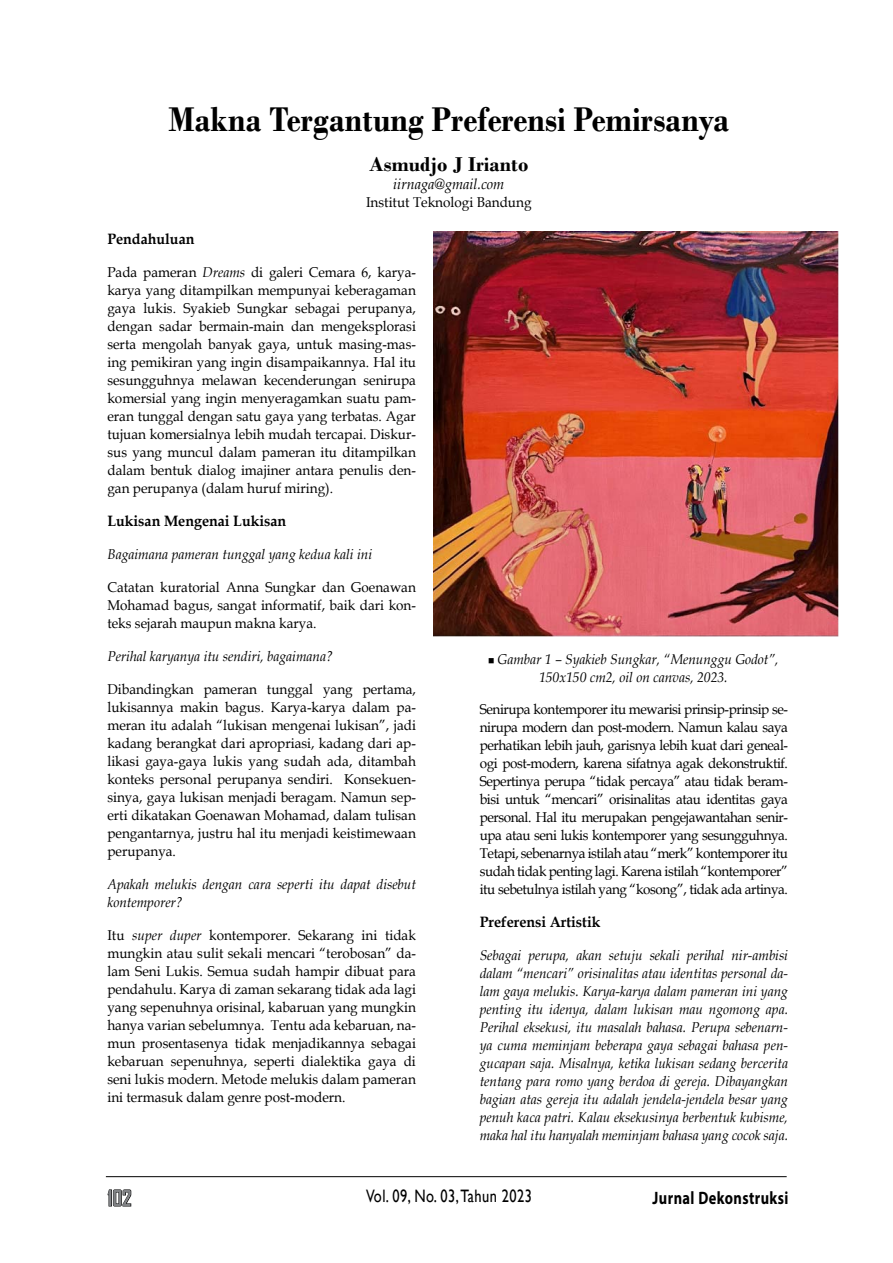
<style>
.page{position:relative;width:893px;height:1263px;background:#fff}
.page>*{position:absolute;margin:0;border:0;box-sizing:border-box;transform-origin:0 0}
.t1{font:700 36px "Bodoni";color:#000;scale:.9 1}
.t2{font:700 21px "Bodoni";color:#000}
.t3{font:700 21px "Agency FB";color:#808285}
.t4{font:18px "Gill Sans";letter-spacing:.03em;color:#000;scale:.8 1}
.t5{font:700 18px "Myriad Pro";letter-spacing:.03em;color:#000;scale:.8 1}
.t6{font:700 15px "Book Antiqua";color:#000;scale:.95 1}
.t7{font:italic 15px "Book Antiqua";color:#000;scale:.95 1}
.t8{font:14.25px/18px "Book Antiqua";color:#000;text-align:justify;scale:.95 1}
.t9{font:italic 14.25px/18px "Book Antiqua";color:#000;scale:.95 1}
.s1{font-style:italic}
</style>
<div class="page">
<svg style="left:107px;top:1189px;width:25px;height:18px"></svg>
<hr style="left:106px;top:1176px;width:681px;height:1px;background:#000">
<img style="left:434px;top:231px;width:405px;height:406px">
<h1 class="t1" style="left:168px;top:98px;width:625px">Makna Tergantung Preferensi Pemirsanya</h1>
<h2 class="t2" style="left:369px;top:152px;width:161px">Asmudjo J Irianto</h2>
<p class="t7" style="left:393px;top:173px;width:118px">iirnaga@gmail.com</p>
<p class="t8" style="left:366px;top:193px;width:176px">Institut Teknologi Bandung</p>
<p class="t6" style="left:107px;top:228px;width:93px">Pendahuluan</p>
<p class="t8" style="left:107px;top:262px;width:326px">Pada pameran <span class="s1">Dreams</span> di galeri Cemara 6, karya&shy;karya yang ditampilkan mempunyai keberagaman gaya lukis. Syakieb Sungkar sebagai perupanya, dengan sadar bermain-main dan mengeksplorasi serta mengolah banyak gaya, untuk masing-mas&shy;ing pemikiran yang ingin disampaikannya. Hal itu sesungguhnya melawan kecenderungan senirupa komersial yang ingin menyeragamkan suatu pam&shy;eran tunggal dengan satu gaya yang terbatas. Agar tujuan komersialnya lebih mudah tercapai. Diskur&shy;sus yang muncul dalam pameran itu ditampilkan dalam bentuk dialog imajiner antara penulis den&shy;gan perupanya (dalam huruf miring).</p>
<p class="t6" style="left:107px;top:510px;width:190px">Lukisan Mengenai Lukisan</p>
<p class="t9" style="left:107px;top:544px;width:280px">Bagaimana pameran tunggal yang kedua kali ini</p>
<p class="t8" style="left:107px;top:577px;width:326px">Catatan kuratorial Anna Sungkar dan Goenawan Mohamad bagus, sangat informatif, baik dari kon&shy;teks sejarah maupun makna karya.</p>
<p class="t9" style="left:107px;top:646px;width:239px">Perihal karyanya itu sendiri, bagaimana?</p>
<p class="t8" style="left:107px;top:679px;width:326px">Dibandingkan pameran tunggal yang pertama, lukisannya makin bagus. Karya-karya dalam pa&shy;meran itu adalah “lukisan mengenai lukisan”, jadi kadang berangkat dari apropriasi, kadang dari ap&shy;likasi gaya-gaya lukis yang sudah ada, ditambah konteks personal perupanya sendiri. Konsekuen&shy;sinya, gaya lukisan menjadi beragam. Namun sep&shy;erti dikatakan Goenawan Mohamad, dalam tulisan pengantarnya, justru hal itu menjadi keistimewaan perupanya.</p>
<p class="t9" style="left:107px;top:874px;width:326px">Apakah melukis dengan cara seperti itu dapat disebut kontemporer?</p>
<p class="t8" style="left:107px;top:925px;width:326px">Itu <span class="s1">super duper</span> kontemporer. Sekarang ini tidak mungkin atau sulit sekali mencari “terobosan” da&shy;lam Seni Lukis. Semua sudah hampir dibuat para pendahulu. Karya di zaman sekarang tidak ada lagi yang sepenuhnya orisinal, kabaruan yang mungkin hanya varian sebelumnya. Tentu ada kebaruan, na&shy;mun prosentasenya tidak menjadikannya sebagai kebaruan sepenuhnya, seperti dialektika gaya di seni lukis modern. Metode melukis dalam pameran ini termasuk dalam genre post-modern.</p>
<p class="t9" style="left:488px;top:650px;width:307px;text-align:center">■ Gambar 1 – Syakieb Sungkar, “Menunggu Godot”,<br>150x150 cm2, oil on canvas, 2023.</p>
<p class="t8" style="left:480px;top:700px;width:326px">Senirupa kontemporer itu mewarisi prinsip-prinsip se&shy;nirupa modern dan post-modern. Namun kalau saya perhatikan lebih jauh, garisnya lebih kuat dari geneal&shy;ogi post-modern, karena sifatnya agak dekonstruktif.<br>Sepertinya perupa “tidak percaya” atau tidak beram&shy;bisi untuk “mencari” orisinalitas atau identitas gaya personal. Hal itu merupakan pengejawantahan senir&shy;upa atau seni lukis kontemporer yang sesungguhnya.<br>Tetapi, sebenarnya istilah atau “merk” kontemporer itu sudah tidak penting lagi. Karena istilah “kontemporer” itu sebetulnya istilah yang “kosong”, tidak ada artinya.</p>
<p class="t6" style="left:480px;top:912px;width:129px">Preferensi Artistik</p>
<p class="t9" style="left:480px;top:946px;width:326px;text-align:justify">Sebagai perupa, akan setuju sekali perihal nir-ambisi dalam “mencari” orisinalitas atau identitas personal da&shy;lam gaya melukis. Karya-karya dalam pameran ini yang penting itu idenya, dalam lukisan mau ngomong apa.<br>Perihal eksekusi, itu masalah bahasa. Perupa sebenarn&shy;ya cuma meminjam beberapa gaya sebagai bahasa pen&shy;gucapan saja. Misalnya, ketika lukisan sedang bercerita tentang para romo yang berdoa di gereja. Dibayangkan bagian atas gereja itu adalah jendela-jendela besar yang penuh kaca patri. Kalau eksekusinya berbentuk kubisme, maka hal itu hanyalah meminjam bahasa yang cocok saja.</p>
<h2 class="t3" style="left:108px;top:1185px;width:26px">102</h2>
<p class="t4" style="left:366px;top:1186px;width:209px">Vol. 09, No. 03, Tahun 2023</p>
<p class="t5" style="left:653px;top:1186px;width:171px">Jurnal Dekonstruksi</p>
</div>
